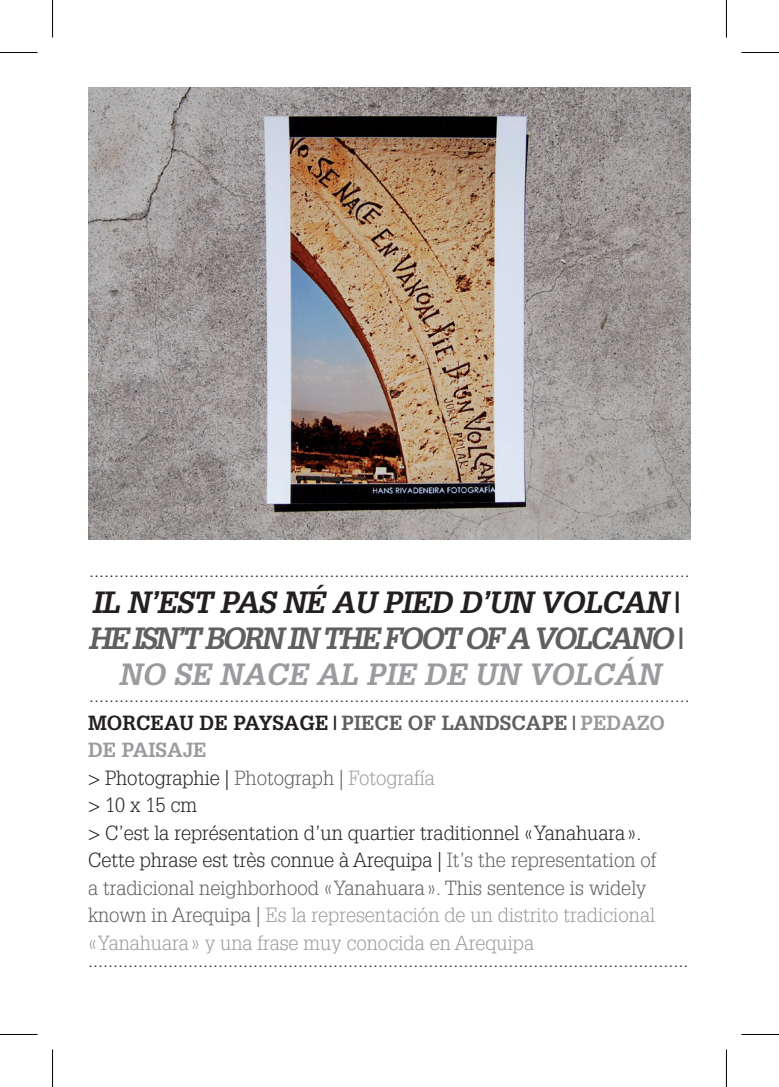
<style>
.page{position:relative;width:779px;height:1087px;background:#fff}
.page>*{position:absolute;margin:0;border:0;box-sizing:border-box;transform-origin:0 0}
.t1{font:italic 700 30px/36px "Glypha LT Std";letter-spacing:-.025em;color:#231f20}
.t2{font:italic 700 30px "Glypha LT Std";color:#999b9e}
.t3{font:italic 700 30px "Glypha LT Std";color:#5f5f62}
.t4{font:700 30px "Glypha LT Std";color:#5f5f62}
.t5{font:300 20px/27.5px "Glypha LT Std";color:#231f20}
.s1{font-style:normal}
.s2{color:#5f5f62}
.s3{font-weight:700}
.s4{font-weight:700;color:#5f5f62}
.s5{font-weight:700;color:#999b9e}
.s6{color:#999b9e}
</style>
<div class="page">
<img style="left:88px;top:88px;width:602px;height:452px">
<hr style="left:0;top:52px;width:38px;height:1px;background:#000">
<hr style="left:741px;top:52px;width:37px;height:1px;background:#000">
<hr style="left:0;top:1034px;width:38px;height:1px;background:#000">
<hr style="left:741px;top:1034px;width:37px;height:1px;background:#000">
<hr style="left:52px;top:0;width:1px;height:37px;background:#000">
<hr style="left:52px;top:1049px;width:1px;height:37px;background:#000">
<hr style="left:725px;top:0;width:1px;height:37px;background:#000">
<hr style="left:725px;top:1049px;width:1px;height:37px;background:#000">
<p class="t5" style="left:89px;top:556px;width:601px">........................................................................................................................</p>
<h1 class="t1" style="left:88px;top:584px;width:600px">IL N’EST PAS NÉ AU PIED D’UN VOLCAN<span class="s1">|<br></span><span class="s2">HEISN’T BORNIN THE</span></h1>
<h1 class="t3" style="left:383px;top:619px;width:38px">FOOT</h1>
<h1 class="t3" style="left:464px;top:619px;width:90px">OF AVOLCANO</h1>
<h1 class="t4" style="left:670px;top:619px;width:21px">|</h1>
<h1 class="t2" style="left:118px;top:655px;width:543px">NO SE NACE AL PIE DE UN VOLCÁN</h1>
<p class="t5" style="left:88px;top:682px;width:603px">........................................................................................................................<br><span class="s3">MORCEAU DE PAYSAGE|</span><span class="s4">PIECE OF LANDSCAPE|</span><span class="s5">PEDAZO DE PAISAJE<br></span>&gt; Photographie | <span class="s2">Photograph |</span> <span class="s6">Fotografía<br></span>&gt; 10 x 15 cm<br>&gt; C’est la représentation d’un quartier traditionnel «Yanahuara ».<br>Cette phrase est très connue à Arequipa | <span class="s2">It’s the representation of<br>a tradicional neighborhood «Yanahuara ». This sentence is widely known in Arequipa |</span> <span class="s6">Es la representación de un distrito tradicional «Yanahuara» y una frase muy conocida en Arequipa</span></p>
<p class="t5" style="left:88px;top:947px;width:602px">........................................................................................................................</p>
</div>
